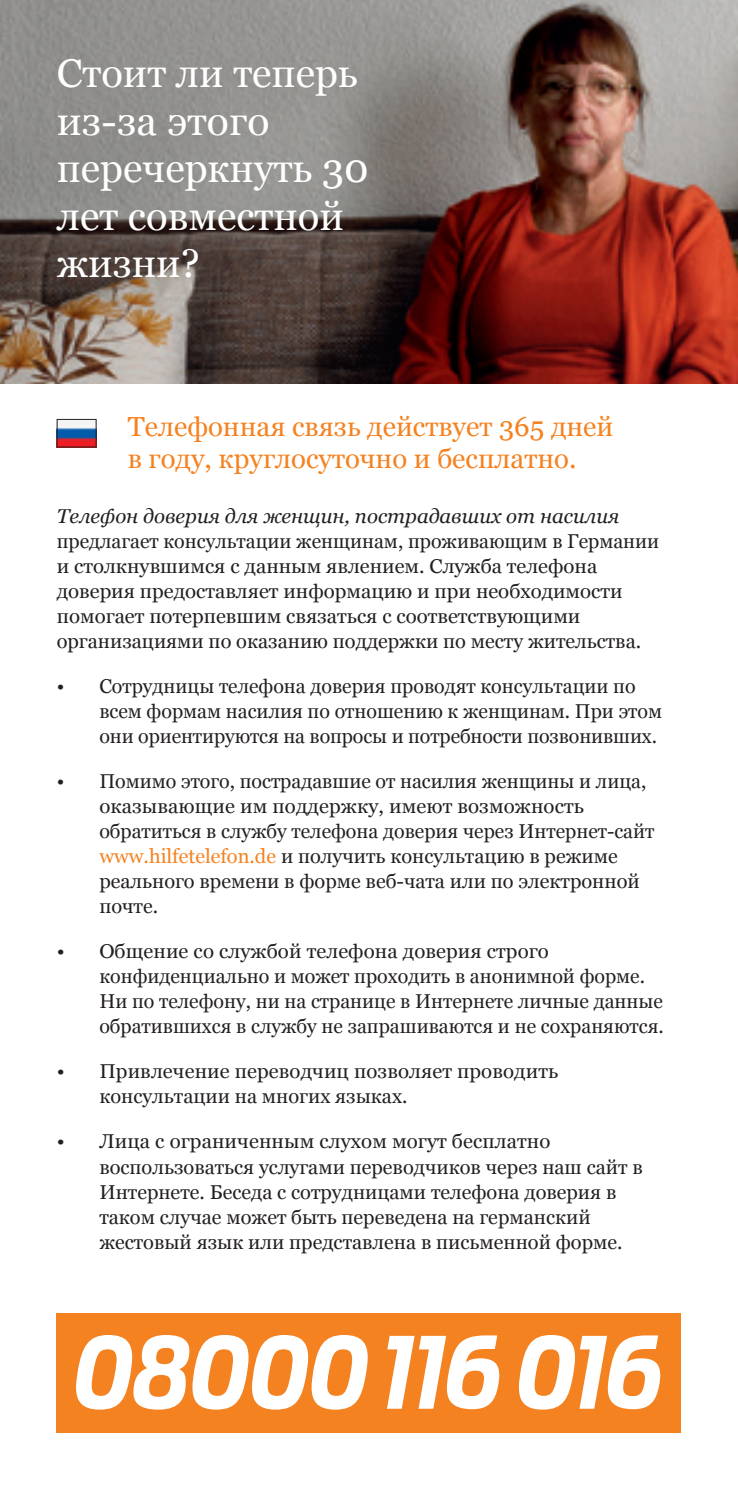
<style>
.page{position:relative;width:738px;height:1489px;background:#fff}
.page>*{position:absolute;margin:0;border:0;box-sizing:border-box;transform-origin:0 0}
.t1{font:40px/47.5px "Georgia";color:#fff}
.t2{font:27.5px/32.5px "Georgia";color:#f58220}
.t3{font:20px/25px "Georgia";color:#231f20}
.s1{font-style:italic}
.s2{color:#f58220}
</style>
<div class="page">
<img style="left:1px;top:0;width:736px;height:383px">
<img style="left:0;top:0;width:1px;height:383px">
<div style="left:57px;top:1312px;width:623px;height:119px;background:#f58220"></div>
<svg style="left:76px;top:1335px;width:291px;height:74px"></svg>
<svg style="left:387px;top:1335px;width:112px;height:73px"></svg>
<svg style="left:518px;top:1335px;width:141px;height:74px"></svg>
<img style="left:59px;top:421px;width:35px;height:24px">
<div style="left:57px;top:419px;width:39px;height:28px;border:1px solid #231f20"></div>
<h1 class="t1" style="left:57px;top:50px;width:313px">Стоит ли теперь из-за этого перечеркнуть 30 лет совместной жизни?</h1>
<h2 class="t2" style="left:128px;top:410px;width:487px">Телефонная связь действует 365 дней в году, круглосуточно и бесплатно.</h2>
<p class="t3" style="left:57px;top:504px;width:603px"><span class="s1">Телефон доверия для женщин, пострадавших от насилия </span>предлагает консультации женщинам, проживающим в Германии и столкнувшимся с данным явлением. Служба телефона доверия предоставляет информацию и при необходимости помогает потерпевшим связаться с соответствующими организациями по оказанию поддержки по месту жительства.</p>
<p class="t3" style="left:99px;top:674px;width:564px">Сотрудницы телефона доверия проводят консультации по всем формам насилия по отношению к женщинам. При этом они ориентируются на вопросы и потребности позвонивших.</p>
<p class="t3" style="left:99px;top:769px;width:556px">Помимо этого, пострадавшие от насилия женщины и лица, оказывающие им поддержку, имеют возможность обратиться в службу телефона доверия через Интернет-сайт <span class="s2">www.hilfetelefon.de</span> и получить консультацию в режиме реального времени в форме веб-чата или по электронной почте.</p>
<p class="t3" style="left:99px;top:939px;width:565px">Общение со службой телефона доверия строго конфиденциально и может проходить в анонимной форме.<br>Ни по телефону, ни на странице в Интернете личные данные обратившихся в службу не запрашиваются и не сохраняются.</p>
<p class="t3" style="left:99px;top:1059px;width:460px">Привлечение переводчиц позволяет проводить консультации на многих языках.</p>
<p class="t3" style="left:99px;top:1129px;width:544px">Лица с ограниченным слухом могут бесплатно воспользоваться услугами переводчиков через наш сайт в Интернете. Беседа с сотрудницами телефона доверия в таком случае может быть переведена на германский жестовый язык или представлена в письменной форме.</p>
<p class="t3" style="left:57px;top:674px;width:9px">•</p>
<p class="t3" style="left:57px;top:769px;width:9px">•</p>
<p class="t3" style="left:57px;top:939px;width:10px">•</p>
<p class="t3" style="left:57px;top:1059px;width:10px">•</p>
<p class="t3" style="left:57px;top:1129px;width:10px">•</p>
</div>
